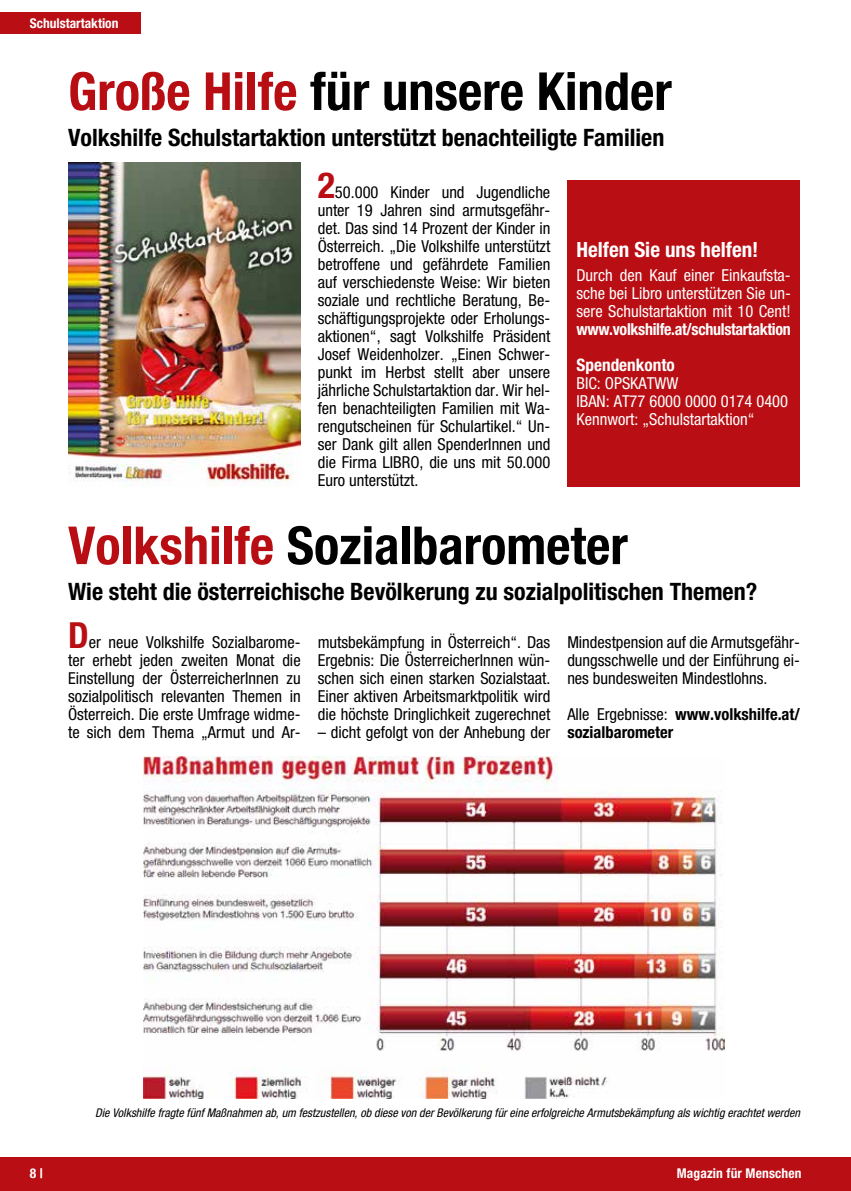
<style>
.page{position:relative;width:851px;height:1191px;background:#fff}
.page>*{position:absolute;margin:0;border:0;box-sizing:border-box;transform-origin:0 0}
.t1{font:700 condensed 52.5px "Helvetica Neue";color:#000}
.t2{font:700 condensed 24px "Helvetica Neue";color:#000}
.t3{font:700 condensed 21px "Helvetica Neue";color:#fff}
.t4{font:700 condensed 17.25px "Helvetica Neue";color:#fff}
.t5{font:condensed 16.5px/18px "Helvetica Neue";color:#000;text-align:justify}
.t6{font:condensed 16.5px/18px "Helvetica Neue";color:#fff;text-align:justify}
.t7{font:700 condensed 16.5px/18px "Helvetica Neue";color:#000}
.t8{font:700 condensed 16.5px "Helvetica Neue";letter-spacing:-.02em;color:#fff}
.t9{font:700 condensed 13.5px "Helvetica Neue";letter-spacing:.005em;color:#fff}
.t10{font:italic condensed 12px "Helvetica Neue";color:#000}
.s1{color:#b80e13}
.s2{font-weight:700;font-size:36px;color:#b90e13}
.s3{font-weight:400}
</style>
<div class="page">
<div style="left:0;top:1157px;width:850px;height:34px;background:#b90e13"></div>
<img style="left:68px;top:162px;width:232px;height:324px">
<div style="left:0;top:13px;width:140px;height:21px;background:#b90e13"></div>
<div style="left:567px;top:180px;width:232px;height:306px;background:#b90e13"></div>
<img style="left:143px;top:756px;width:581px;height:342px">
<p class="t9" style="left:30px;top:15px;width:90px">Schulstartaktion</p>
<h1 class="t1" style="left:68px;top:59px;width:605px"><span class="s1">Große Hilfe</span> für unsere Kinder</h1>
<h2 class="t2" style="left:68px;top:123px;width:597px">Volkshilfe Schulstartaktion unterstützt benachteiligte Familien</h2>
<p class="t5" style="left:317px;top:183px;width:234px"><span class="s2">2</span>50.000 Kinder und Jugendliche unter 19 Jahren sind armutsgefähr&shy;det. Das sind 14 Prozent der Kinder in Österreich. „Die Volkshilfe unterstützt betroffene und gefährdete Familien auf verschiedenste Weise: Wir bieten soziale und rechtliche Beratung, Be&shy;schäftigungsprojekte oder Erholungs&shy;aktionen“, sagt Volkshilfe Präsident Josef Weidenholzer. „Einen Schwer&shy;punkt im Herbst stellt aber unsere jährliche Schulstartaktion dar. Wir hel&shy;fen benachteiligten Familien mit Wa&shy;rengutscheinen für Schulartikel.“ Un&shy;ser Dank gilt allen SpenderInnen und die Firma Libro, die uns mit 50.000<br>Euro unterstützt.</p>
<p class="t3" style="left:576px;top:237px;width:183px">Helfen Sie uns helfen!</p>
<p class="t6" style="left:576px;top:266px;width:216px">Durch den Kauf einer Einkaufsta&shy;sche bei Libro unterstützen Sie un&shy;sere Schulstartaktion mit 10 Cent!</p>
<p class="t8" style="left:576px;top:319px;width:216px">www.volkshilfe.at/schulstartaktion</p>
<p class="t4" style="left:576px;top:355px;width:100px">Spendenkonto</p>
<p class="t6" style="left:576px;top:374px;width:213px;text-align:left">BIC: OPSKATWW<br>IBAN: AT77 6000 0000 0174 0400<br>Kennwort: „Schulstartaktion“</p>
<h1 class="t1" style="left:68px;top:513px;width:561px"><span class="s1">Volkshilfe</span> Sozialbarometer</h1>
<h2 class="t2" style="left:68px;top:577px;width:690px">Wie steht die österreichische Bevölkerung zu sozialpolitischen Themen?</h2>
<p class="t5" style="left:68px;top:633px;width:234px"><span class="s2">D</span>er neue Volkshilfe Sozialbarome&shy;ter erhebt jeden zweiten Monat die Einstellung der ÖsterreicherInnen zu sozialpolitisch relevanten Themen in Österreich. Die erste Umfrage widme&shy;te sich dem Thema „Armut und Ar-</p>
<p class="t5" style="left:317px;top:633px;width:234px">mutsbekämpfung in Österreich“. Das Ergebnis: Die ÖsterreicherInnen wün&shy;schen sich einen starken Sozialstaat.<br>Einer aktiven Arbeitsmarktpolitik wird die höchste Dringlichkeit zugerechnet</p>
<p class="t5" style="left:317px;top:723px;width:234px">– dicht gefolgt von der Anhebung der</p>
<p class="t5" style="left:567px;top:633px;width:234px">Mindestpension auf die Armutsgefähr&shy;dungsschwelle und der Einführung ei&shy;nes bundesweiten Mindestlohns.</p>
<p class="t7" style="left:567px;top:705px;width:234px"><span class="s3">Alle Ergebnisse:</span> www.volkshilfe.at/ sozialbarometer</p>
<p class="t10" style="left:95px;top:1106px;width:706px">Die Volkshilfe fragte fünf Maßnahmen ab, um festzustellen, ob diese von der Bevölkerung für eine erfolgreiche Armutsbekämpfung als wichtig erachtet werden</p>
<p class="t9" style="left:30px;top:1165px;width:14px">8 |</p>
<p class="t9" style="left:676px;top:1165px;width:126px">Magazin für Menschen</p>
</div>
